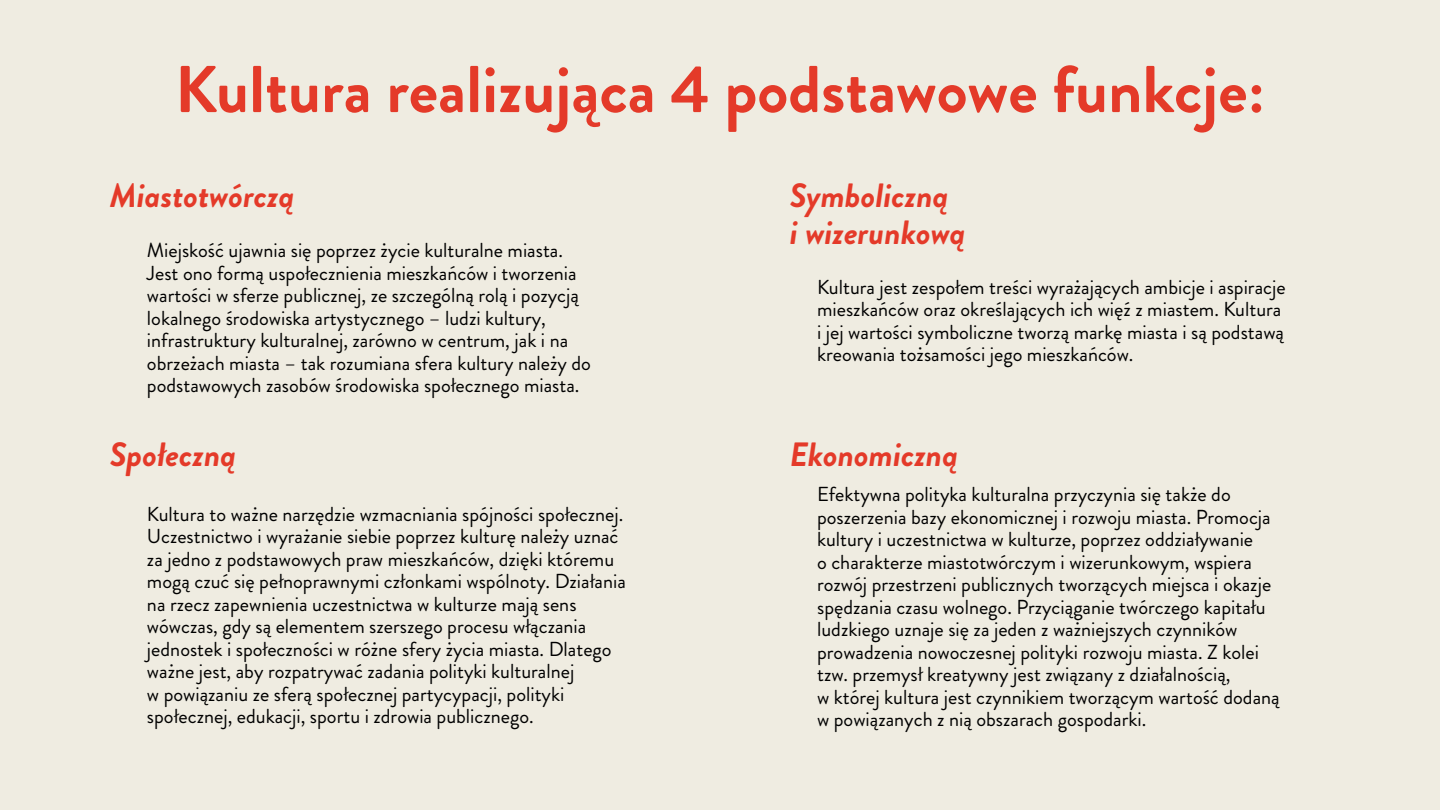
<style>
.page{position:relative;width:1440px;height:810px;background:#efece1}
.page>*{position:absolute;margin:0;border:0;box-sizing:border-box;transform-origin:0 0}
.t1{font:700 66px "Brandon Grotesque";color:#e43a29}
.t2{font:italic 700 33.67px/37px "Brandon Grotesque";color:#e43a29}
.t3{font:20.25px/22.5px "Brandon Grotesque";color:#000}
</style>
<div class="page">
<h1 class="t1" style="left:175px;top:43px;width:1092px">Kultura realizująca 4 podstawowe funkcje:</h1>
<h2 class="t2" style="left:110px;top:177px;width:186px">Miastotwórczą</h2>
<p class="t3" style="left:147px;top:239px;width:446px">Miejskość ujawnia się poprzez życie kulturalne miasta.<br>Jest ono formą uspołecznienia mieszkańców i tworzenia wartości w sferze publicznej, ze szczególną rolą i pozycją lokalnego środowiska artystycznego – ludzi kultury, infrastruktury kulturalnej, zarówno w centrum, jak i na obrzeżach miasta – tak rozumiana sfera kultury należy do podstawowych zasobów środowiska społecznego miasta.</p>
<h2 class="t2" style="left:110px;top:436px;width:128px">Społeczną</h2>
<p class="t3" style="left:147px;top:503px;width:480px">Kultura to ważne narzędzie wzmacniania spójności społecznej.<br>Uczestnictwo i wyrażanie siebie poprzez kulturę należy uznać za jedno z podstawowych praw mieszkańców, dzięki któremu mogą czuć się pełnoprawnymi członkami wspólnoty. Działania na rzecz zapewnienia uczestnictwa w kulturze mają sens wówczas, gdy są elementem szerszego procesu włączania jednostek i społeczności w różne sfery życia miasta. Dlatego ważne jest, aby rozpatrywać zadania polityki kulturalnej<br>w powiązaniu ze sferą społecznej partycypacji, polityki społecznej, edukacji, sportu i zdrowia publicznego.</p>
<h2 class="t2" style="left:790px;top:177px;width:178px">Symboliczną<br>i wizerunkową</h2>
<p class="t3" style="left:817px;top:276px;width:470px">Kultura jest zespołem treści wyrażających ambicje i aspiracje mieszkańców oraz określających ich więź z miastem. Kultura i jej wartości symboliczne tworzą markę miasta i są podstawą kreowania tożsamości jego mieszkańców.</p>
<h2 class="t2" style="left:790px;top:436px;width:170px">Ekonomiczną</h2>
<p class="t3" style="left:817px;top:483px;width:464px">Efektywna polityka kulturalna przyczynia się także do poszerzenia bazy ekonomicznej i rozwoju miasta. Promocja kultury i uczestnictwa w kulturze, poprzez oddziaływanie<br>o charakterze miastotwórczym i wizerunkowym, wspiera rozwój przestrzeni publicznych tworzących miejsca i okazje spędzania czasu wolnego. Przyciąganie twórczego kapitału ludzkiego uznaje się za jeden z ważniejszych czynników prowadzenia nowoczesnej polityki rozwoju miasta. Z kolei tzw. przemysł kreatywny jest związany z działalnością,<br>w której kultura jest czynnikiem tworzącym wartość dodaną w powiązanych z nią obszarach gospodarki.</p>
</div>
